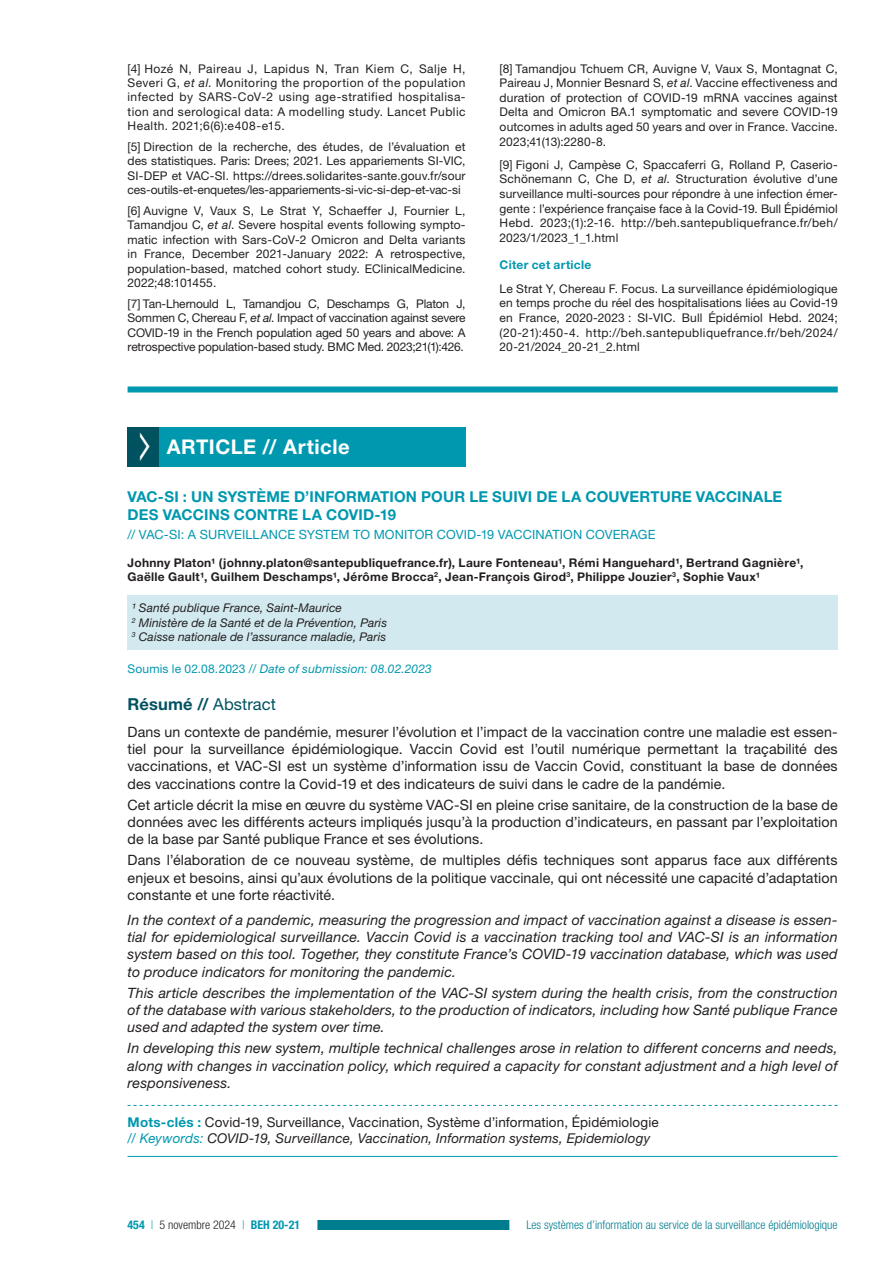
<style>
.page{position:relative;width:893px;height:1263px;background:#fff}
.page>*{position:absolute;margin:0;border:0;box-sizing:border-box;transform-origin:0 0}
.t1{font:700 20.25px "Helvetica Neue LT Std";letter-spacing:.025em;color:#fff}
.t2{font:700 16.5px "Helvetica Neue LT Std";letter-spacing:.01em;color:#005260}
.t3{font:700 15px/18px "Helvetica Neue LT Std";letter-spacing:.01em;color:#0098af}
.t4{font:14.25px/17.1px "Helvetica Neue LT Std";letter-spacing:.005em;color:#231f20;text-align:justify}
.t5{font:italic 14.25px/17.1px "Helvetica Neue LT Std";letter-spacing:.01em;color:#231f20;text-align:justify}
.t6{font:13.5px/16.2px "Helvetica Neue LT Std";letter-spacing:.01em;color:#231f20}
.t7{font:12.75px "Helvetica Neue LT Std";letter-spacing:.01em;color:#0098af}
.t8{font:12px/14.4px "Helvetica Neue LT Std";letter-spacing:.015em;color:#231f20;text-align:justify}
.t9{font:700 12px/14.4px "Helvetica Neue LT Std";letter-spacing:.02em;color:#231f20}
.t10{font:italic 12px/14.4px "Helvetica Neue LT Std";letter-spacing:.01em;color:#231f20}
.t11{font:300 condensed 12px "Helvetica Neue LT Std";color:#007c8f}
.t12{font:italic 12px "Helvetica Neue LT Std";letter-spacing:.015em;color:#0098af}
.t13{font:300 condensed 12px "Helvetica Neue LT Std";color:#231f20}
.t14{font:700 12px "Helvetica Neue LT Std";letter-spacing:.025em;color:#0098af}
.s1{font-style:italic}
.s2{font-style:normal}
.s3{font-weight:400}
.s4{font-weight:700;color:#0098af}
.s5{font-style:italic;color:#0098af}
.s6{color:#0098af}
</style>
<div class="page">
<div style="left:242px;top:1221px;width:596px;height:9px;background:#007c8f"></div>
<div style="left:110px;top:1219px;width:207px;height:12px;background:#fff"></div>
<div style="left:509px;top:1218px;width:346px;height:13px;background:#fff"></div>
<div style="left:159px;top:427px;width:307px;height:39px;background:#0098af"></div>
<div style="left:128px;top:595px;width:710px;height:55px;background:#d2eaef"></div>
<div style="left:128px;top:386px;width:710px;height:6px;background:#0098af"></div>
<svg style="left:128px;top:1105px;width:710px;height:1px"></svg>
<hr style="left:128px;top:1156px;width:710px;height:1px;background:#0098af">
<div style="left:128px;top:427px;width:31px;height:39px;background:#005260"></div>
<p class="t8" style="left:128px;top:61px;width:340px">[4] Hozé N, Paireau J, Lapidus N, Tran Kiem C, Salje H, Severi G, <span class="s1">et al</span>. Monitoring the proportion of the population infected by SARS-CoV-2 using age-stratified hospitalisa&shy;tion and serological data: A modelling study. Lancet Public Health. 2021;6(6):e408-e15.</p>
<p class="t8" style="left:128px;top:139px;width:340px">[5] Direction de la recherche, des études, de l’évaluation et des statistiques. Paris: Drees; 2021. Les appariements SI-VIC, SI-DEP et VAC-SI. https://drees.solidarites-sante.gouv.fr/sour ces-outils-et-enquetes/les-appariements-si-vic-si-dep-et-vac-si</p>
<p class="t8" style="left:128px;top:203px;width:340px">[6] Auvigne V, Vaux S, Le Strat Y, Schaeffer J, Fournier L, Tamandjou C, <span class="s1">et al</span>. Severe hospital events following sympto&shy;matic infection with Sars-CoV-2 Omicron and Delta variants in France, December 2021-January 2022: A retrospective, population-based, matched cohort study. EClinicalMedicine.<br>2022;48:101455.</p>
<p class="t8" style="left:128px;top:296px;width:340px">[7] Tan-Lhernould L, Tamandjou C, Deschamps G, Platon J, Sommen C, Chereau F, <span class="s1">et al</span>. Impact of vaccination against severe COVID-19 in the French population aged 50 years and above: A retrospective population-based study. BMC Med. 2023;21(1):426.</p>
<p class="t8" style="left:500px;top:61px;width:340px">[8] Tamandjou Tchuem CR, Auvigne V, Vaux S, Montagnat C, Paireau J, Monnier Besnard S, <span class="s1">et al</span>. Vaccine effectiveness and duration of protection of COVID-19 mRNA vaccines against Delta and Omicron BA.1 symptomatic and severe COVID-19 outcomes in adults aged 50 years and over in France. Vaccine.<br>2023;41(13):2280-8.</p>
<p class="t8" style="left:500px;top:157px;width:340px">[9] Figoni J, Campèse C, Spaccaferri G, Rolland P, Caserio-Schönemann C, Che D, <span class="s1">et al</span>. Structuration évolutive d’une surveillance multi-sources pour répondre à une infection émer&shy;gente : l’expérience française face à la Covid-19. Bull Épidémiol Hebd. 2023;(1):2-16. http://beh.santepubliquefrance.fr/beh/ 2023/1/2023_1_1.html</p>
<p class="t14" style="left:500px;top:258px;width:93px">Citer cet article</p>
<p class="t8" style="left:500px;top:281px;width:340px">Le Strat Y, Chereau F. Focus. La surveillance épidémiologique en temps proche du réel des hospitalisations liées au Covid-19 en France, 2020-2023 : SI-VIC. Bull Épidémiol Hebd. 2024; (20-21):450-4. http://beh.santepubliquefrance.fr/beh/2024/ 20-21/2024_20-21_2.html</p>
<h1 class="t1" style="left:167px;top:434px;width:184px">ARTICLE // Article</h1>
<p class="t3" style="left:128px;top:487px;width:656px">VAC-SI : UN SYSTÈME D’INFORMATION POUR LE SUIVI DE LA COUVERTURE VACCINALE<br>DES VACCINS CONTRE LA COVID-19</p>
<p class="t7" style="left:128px;top:527px;width:529px">// VAC-SI: A SURVEILLANCE SYSTEM TO MONITOR COVID-19 VACCINATION COVERAGE</p>
<p class="t9" style="left:128px;top:555px;width:677px">Johnny Platon¹ (johnny.platon@santepubliquefrance.fr), Laure Fonteneau¹, Rémi Hanguehard¹, Bertrand Gagnière¹,<br>Gaëlle Gault¹, Guilhem Deschamps¹, Jérôme Brocca<sup>2</sup>, Jean-François Girod<sup>3</sup>, Philippe Jouzier<sup>3</sup>, Sophie Vaux¹</p>
<p class="t10" style="left:132px;top:601px;width:257px">¹ Santé publique France, Saint-Maurice<br><sup>2</sup> Ministère de la Santé et de la Prévention, Paris<br><sup>3</sup> Caisse nationale de l’assurance maladie, Paris</p>
<p class="t12" style="left:128px;top:661px;width:306px"><span class="s2">Soumis le 02.08.2023 //</span> Date of submission: 08.02.2023</p>
<h2 class="t2" style="left:128px;top:693px;width:150px">Résumé // <span class="s3">Abstract</span></h2>
<p class="t4" style="left:128px;top:723px;width:712px">Dans un contexte de pandémie, mesurer l’évolution et l’impact de la vaccination contre une maladie est essen&shy;tiel pour la surveillance épidémiologique. Vaccin Covid est l’outil numérique permettant la traçabilité des vaccinations, et VAC-SI est un système d’information issu de Vaccin Covid, constituant la base de données des vaccinations contre la Covid-19 et des indicateurs de suivi dans le cadre de la pandémie.</p>
<p class="t4" style="left:128px;top:796px;width:712px">Cet article décrit la mise en œuvre du système VAC-SI en pleine crise sanitaire, de la construction de la base de données avec les différents acteurs impliqués jusqu’à la production d’indicateurs, en passant par l’exploitation de la base par Santé publique France et ses évolutions.</p>
<p class="t4" style="left:128px;top:852px;width:712px">Dans l’élaboration de ce nouveau système, de multiples défis techniques sont apparus face aux différents enjeux et besoins, ainsi qu’aux évolutions de la politique vaccinale, qui ont nécessité une capacité d’adaptation constante et une forte réactivité.</p>
<p class="t5" style="left:128px;top:911px;width:712px">In the context of a pandemic, measuring the progression and impact of vaccination against a disease is essen&shy;tial for epidemiological surveillance. Vaccin Covid is a vaccination tracking tool and VAC-SI is an information system based on this tool. Together, they constitute France’s COVID-19 vaccination database, which was used to produce indicators for monitoring the pandemic.</p>
<p class="t5" style="left:128px;top:984px;width:712px">This article describes the implementation of the VAC-SI system during the health crisis, from the construction of the database with various stakeholders, to the production of indicators, including how Santé publique France used and adapted the system over time.</p>
<p class="t5" style="left:128px;top:1039px;width:712px">In developing this new system, multiple technical challenges arose in relation to different concerns and needs, along with changes in vaccination policy, which required a capacity for constant adjustment and a high level of responsiveness.</p>
<p class="t6" style="left:128px;top:1114px;width:533px"><span class="s4">Mots-clés :</span> Covid-19, Surveillance, Vaccination, Système d’information, Épidémiologie <span class="s5">// Keywords:</span> <span class="s1">COVID-19, Surveillance, Vaccination, Information systems, Epidemiology</span></p>
<p class="t13" style="left:128px;top:1218px;width:174px"><span class="s4">454</span> <span class="s6">|</span> 5 novembre 2024 <span class="s6">|</span> <span class="s4">BEH 20-21</span></p>
<p class="t11" style="left:526px;top:1218px;width:313px">Les systèmes d’information au service de la surveillance épidémiologique</p>
</div>
